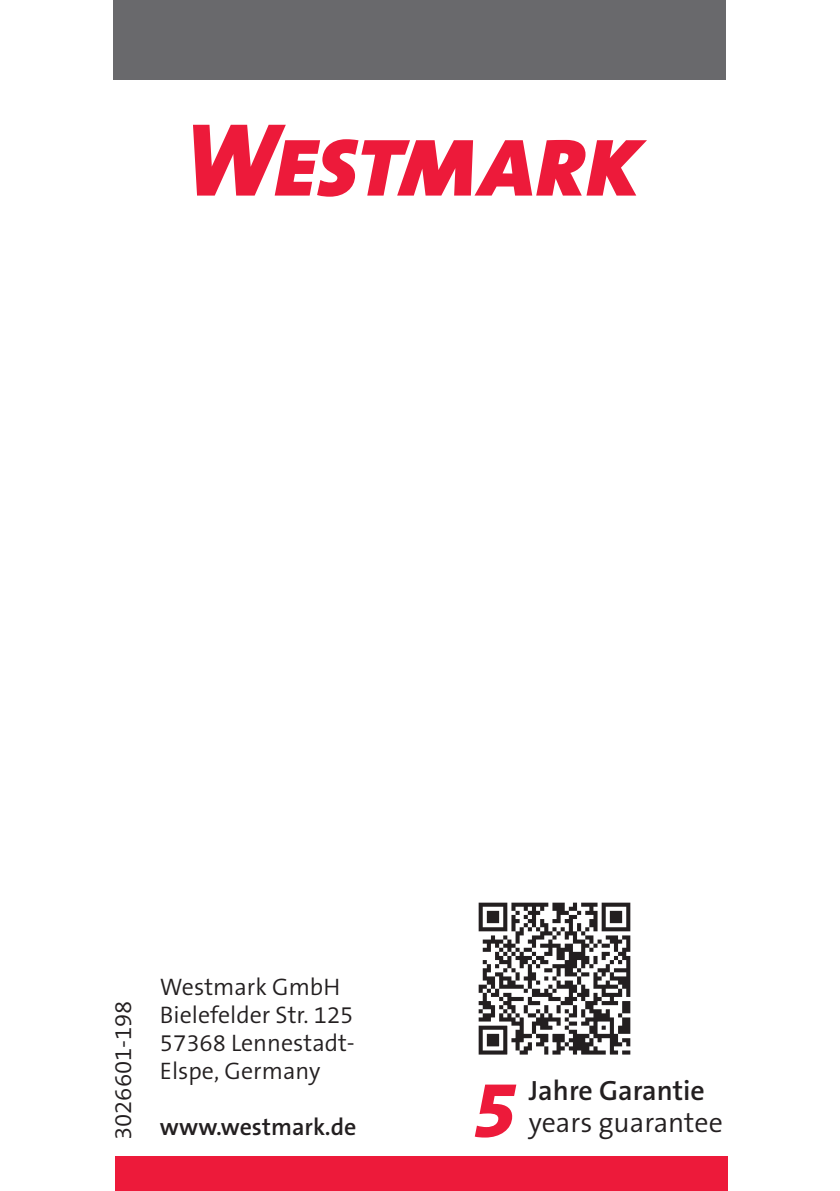
<style>
.page{position:relative;width:840px;height:1191px;background:#fff}
.page>*{position:absolute;margin:0;border:0;box-sizing:border-box;transform-origin:0 0}
.t1{font:italic 800 80px "The Sans B W8";color:#ed1a3a}
.t2{font:300 28px "The Sans B W4";color:#231f20}
.t3{font:600 28px "The Sans B W6";color:#231f20}
.t4{font:300 24px/28px "The Sans B W4";color:#231f20}
.t5{font:600 24px "The Sans B W6";color:#231f20}
</style>
<div class="page">
<svg style="left:193px;top:125px;width:453px;height:72px"></svg>
<div style="left:113px;top:0;width:613px;height:79px;background:#69696c"></div>
<div style="left:114px;top:1157px;width:613px;height:34px;background:#ed1a3a"></div>
<img style="left:478px;top:902px;width:153px;height:153px">
<p class="t4" style="left:109px;top:1140px;width:141px;rotate:-90deg">3026601-198</p>
<p class="t4" style="left:160px;top:973px;width:196px">Westmark GmbH<br>Bielefelder Str. 125<br>57368 Lennestadt-<br>Elspe, Germany</p>
<p class="t5" style="left:160px;top:1111px;width:198px">www.westmark.de</p>
<h1 class="t1" style="left:472px;top:1057px;width:45px">5</h1>
<p class="t3" style="left:528px;top:1072px;width:177px">Jahre Garantie</p>
<p class="t2" style="left:528px;top:1104px;width:195px">years guarantee</p>
</div>
